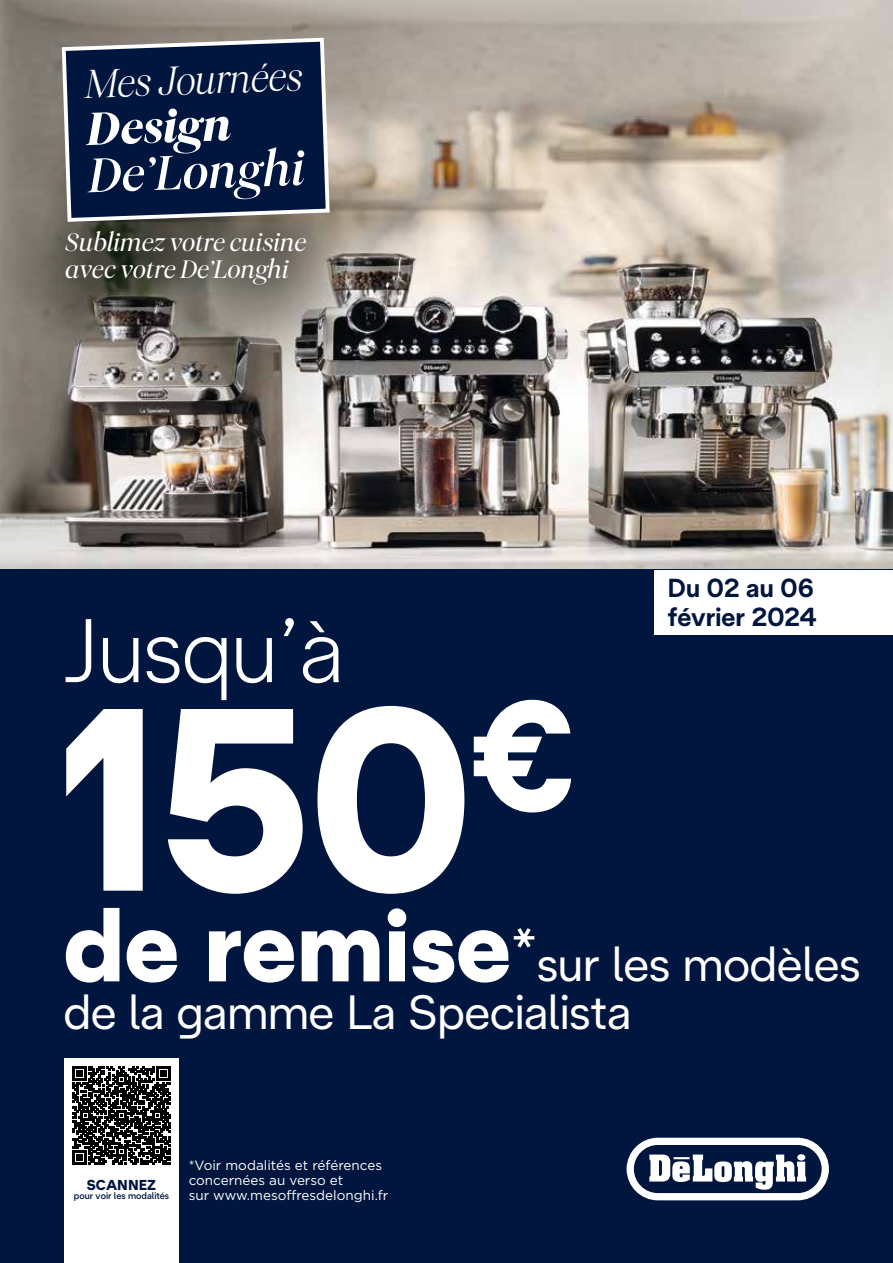
<style>
.page{position:relative;width:893px;height:1263px;background:#fff}
.page>*{position:absolute;margin:0;border:0;box-sizing:border-box;transform-origin:0 0}
.t1{font:900 259.5px "De Longhi Sans";color:#fff;scale:.95 1}
.t2{font:300 90px "De Longhi Sans";color:#fff}
.t3{font:italic 500 51.6px "De Longhi Serif";color:#fff}
.t4{font:italic 900 49.35px "De Longhi Serif";color:#fff}
.t5{font:48px/48px "De Longhi Sans";color:#fff}
.t6{font:italic 300 42.9px "De Longhi Serif";color:#fff}
.t7{font:italic 27px/27px "De Longhi Serif";color:#fff}
.t8{font:700 26.1px/28.7px "De Longhi Sans";color:#00163f}
.t9{font:900 14.4px "De Longhi Sans";color:#00163f}
.t10{font:13.5px/15px "Gotham";color:#fff}
.t11{font:500 9.45px "De Longhi Sans";color:#00163f}
.s1{font-weight:900;font-size:102px}
</style>
<div class="page">
<img style="left:0;top:0;width:893px;height:570px">
<div style="left:0;top:570px;width:893px;height:693px;background:#00163f"></div>
<svg style="left:627px;top:1138px;width:202px;height:62px"></svg>
<div style="left:655px;top:570px;width:238px;height:64px;background:#fff"></div>
<div style="left:49px;top:218px;width:274px;height:86px;background:#000;opacity:.55"></div>
<svg style="left:60px;top:36px;width:272px;height:188px;background:#1d2f50"></svg>
<div style="left:64px;top:1058px;width:115px;height:205px;background:#fff"></div>
<svg style="left:72px;top:1066px;width:99px;height:98px"></svg>
<h3 class="t6" style="left:84px;top:59px;width:219px;rotate:-2deg">Mes Journées</h3>
<h3 class="t4" style="left:86px;top:100px;width:147px;rotate:-2deg">Design</h3>
<h3 class="t3" style="left:87px;top:146px;width:218px;rotate:-2deg">De’Longhi</h3>
<h3 class="t7" style="left:65px;top:229px;width:242px">Sublimez votre cuisine avec votre De’Longhi</h3>
<h3 class="t8" style="left:668px;top:573px;width:151px">Du 02 au 06 février 2024</h3>
<h2 class="t2" style="left:64px;top:597px;width:281px">Jusqu’à</h2>
<h1 class="t1" style="left:64px;top:640px;width:540px">150<sup>€</sup></h1>
<h3 class="t5" style="left:64px;top:939px;width:798px"><span class="s1">de remise</span><sup>*</sup>sur les modèles de la gamme La Specialista</h3>
<p class="t9" style="left:87px;top:1176px;width:71px">SCANNEZ</p>
<p class="t11" style="left:74px;top:1190px;width:97px">pour voir les modalités</p>
<p class="t10" style="left:189px;top:1158px;width:201px">*Voir modalités et références concernées au verso et<br>sur www.mesoffresdelonghi.fr</p>
</div>
